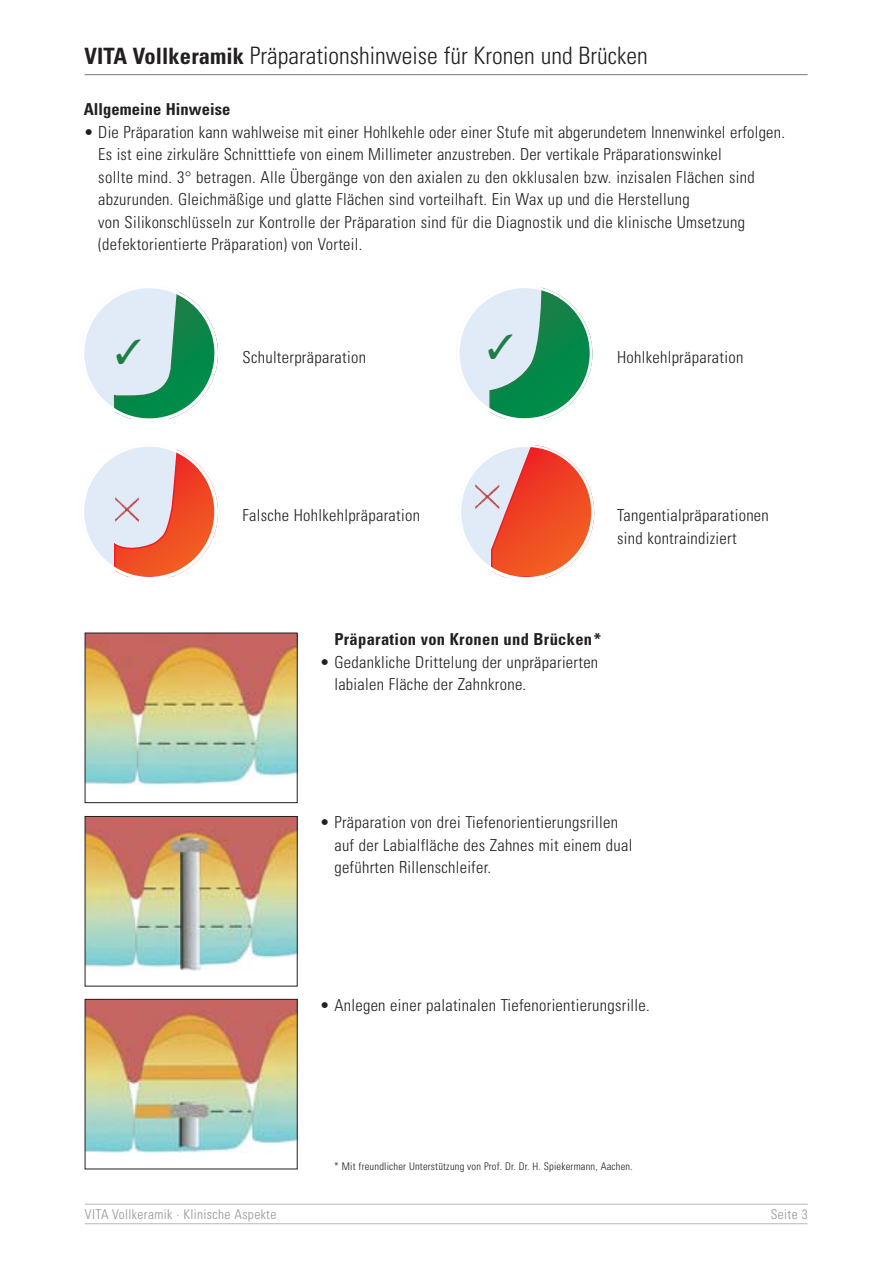
<style>
.page{position:relative;width:893px;height:1263px;background:#fff}
.page>*{position:absolute;margin:0;border:0;box-sizing:border-box;transform-origin:0 0}
.t1{font:300 condensed 24px "Univers LT";color:#231f20}
.t2{font:300 condensed 16.5px/22.5px "Univers LT";letter-spacing:.02em;color:#231f20}
.t3{font:700 condensed 16.5px "Univers LT";letter-spacing:.02em;color:#231f20}
.t4{font:300 condensed 13.5px "Univers LT";letter-spacing:.025em;color:#939598}
.t5{font:300 condensed 10.5px "Univers LT";letter-spacing:.02em;color:#231f20}
.s1{font-weight:700;font-size:22.5px}
</style>
<div class="page">
<img style="left:87px;top:635px;width:208px;height:149px">
<img style="left:87px;top:818px;width:208px;height:153px">
<img style="left:87px;top:1001px;width:208px;height:151px">
<hr style="left:85px;top:1204px;width:723px;height:1px;background:#b6b8bb">
<hr style="left:85px;top:1223px;width:723px;height:1px;background:#b6b8bb">
<hr style="left:85px;top:74px;width:723px;height:1px;background:#77787b">
<svg style="left:84px;top:447px;width:134px;height:131px"></svg>
<img style="left:115px;top:497px;width:24px;height:25px">
<svg style="left:461px;top:445px;width:133px;height:133px"></svg>
<img style="left:475px;top:484px;width:24px;height:26px">
<svg style="left:84px;top:288px;width:134px;height:132px"></svg>
<svg style="left:459px;top:287px;width:133px;height:132px"></svg>
<h1 class="t1" style="left:84px;top:47px;width:565px"><span class="s1">VITA Vollkeramik</span> Präparationshinweise für Kronen und Brücken</h1>
<p class="t3" style="left:84px;top:103px;width:148px">Allgemeine Hinweise</p>
<p class="t2" style="left:98px;top:122px;width:688px;text-indent:-14px">• Die Präparation kann wahlweise mit einer Hohlkehle oder einer Stufe mit abgerundetem Innenwinkel erfolgen.<br>Es ist eine zirkuläre Schnitttiefe von einem Millimeter anzustreben. Der vertikale Präparationswinkel<br>sollte mind. 3° betragen. Alle Übergänge von den axialen zu den okklusalen bzw. inzisalen Flächen sind abzurunden. Gleichmäßige und glatte Flächen sind vorteilhaft. Ein Wax up und die Herstellung<br>von Silikonschlüsseln zur Kontrolle der Präparation sind für die Diagnostik und die klinische Umsetzung (defektorientierte Präparation) von Vorteil.</p>
<p class="t2" style="left:242px;top:348px;width:125px">Schulterpräparation</p>
<p class="t2" style="left:617px;top:348px;width:128px">Hohlkehlpräparation</p>
<p class="t2" style="left:242px;top:506px;width:179px">Falsche Hohlkehlpräparation</p>
<p class="t2" style="left:617px;top:506px;width:153px">Tangentialpräparationen sind kontraindiziert</p>
<p class="t3" style="left:334px;top:633px;width:268px">Präparation von Kronen und Brücken*</p>
<p class="t2" style="left:334px;top:652px;width:265px;text-indent:-14px">• Gedankliche Drittelung der unpräparierten labialen Fläche der Zahnkrone.</p>
<p class="t2" style="left:334px;top:813px;width:299px;text-indent:-14px">• Präparation von drei Tiefenorientierungsrillen auf der Labialfläche des Zahnes mit einem dual geführten Rillenschleifer.</p>
<p class="t2" style="left:320px;top:996px;width:331px">• Anlegen einer palatinalen Tiefenorientierungsrille.</p>
<p class="t5" style="left:334px;top:1162px;width:300px">* Mit freundlicher Unterstützung von Prof. Dr. Dr. H. Spiekermann, Aachen.</p>
<p class="t4" style="left:85px;top:1209px;width:193px">VITA Vollkeramik · Klinische Aspekte</p>
<p class="t4" style="left:771px;top:1209px;width:38px">Seite 3</p>
</div>
